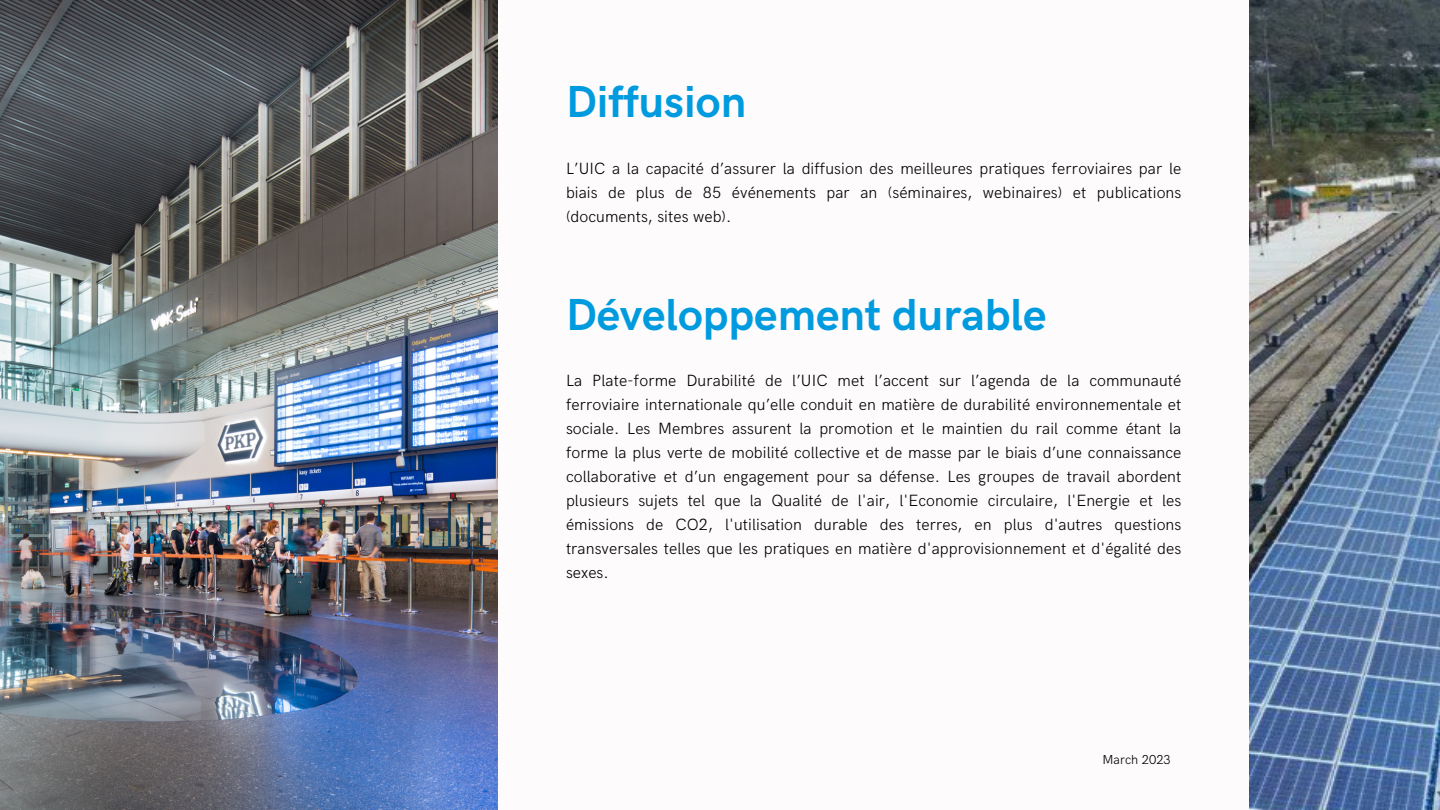
<style>
.page{position:relative;width:1440px;height:810px;background:#fdfbfb}
.page>*{position:absolute;margin:0;border:0;box-sizing:border-box;transform-origin:0 0}
.t1{font:700 45px "HK Grotesk";color:#009bdf}
.t2{font:300 16.3px/24px "HK Grotesk";letter-spacing:.005em;color:#000;text-align:justify}
.t3{font:300 13px "HK Grotesk";color:#000}
</style>
<div class="page">
<img style="left:0;top:0;width:498px;height:810px">
<img style="left:1249px;top:0;width:191px;height:810px">
<p class="t1" style="left:566px;top:77px;width:182px">Diffusion</p>
<p class="t2" style="left:566px;top:157px;width:617px">L’UIC a la capacité d’assurer la diffusion des meilleures pratiques ferroviaires par le biais de plus de 85 événements par an (séminaires, webinaires) et publications (documents, sites web).</p>
<p class="t1" style="left:566px;top:289px;width:482px">Développement durable</p>
<p class="t2" style="left:566px;top:369px;width:617px">La Plate-forme Durabilité de l’UIC met l’accent sur l’agenda de la communauté ferroviaire internationale qu’elle conduit en matière de durabilité environnementale et sociale. Les Membres assurent la promotion et le maintien du rail comme étant la forme la plus verte de mobilité collective et de masse par le biais d’une connaissance collaborative et d’un engagement pour sa défense. Les groupes de travail abordent plusieurs sujets tel que la Qualité de l'air, l'Economie circulaire, l'Energie et les émissions de CO2, l'utilisation durable des terres, en plus d'autres questions transversales telles que les pratiques en matière d'approvisionnement et d'égalité des sexes.</p>
<p class="t3" style="left:1103px;top:752px;width:70px">March 2023</p>
</div>
